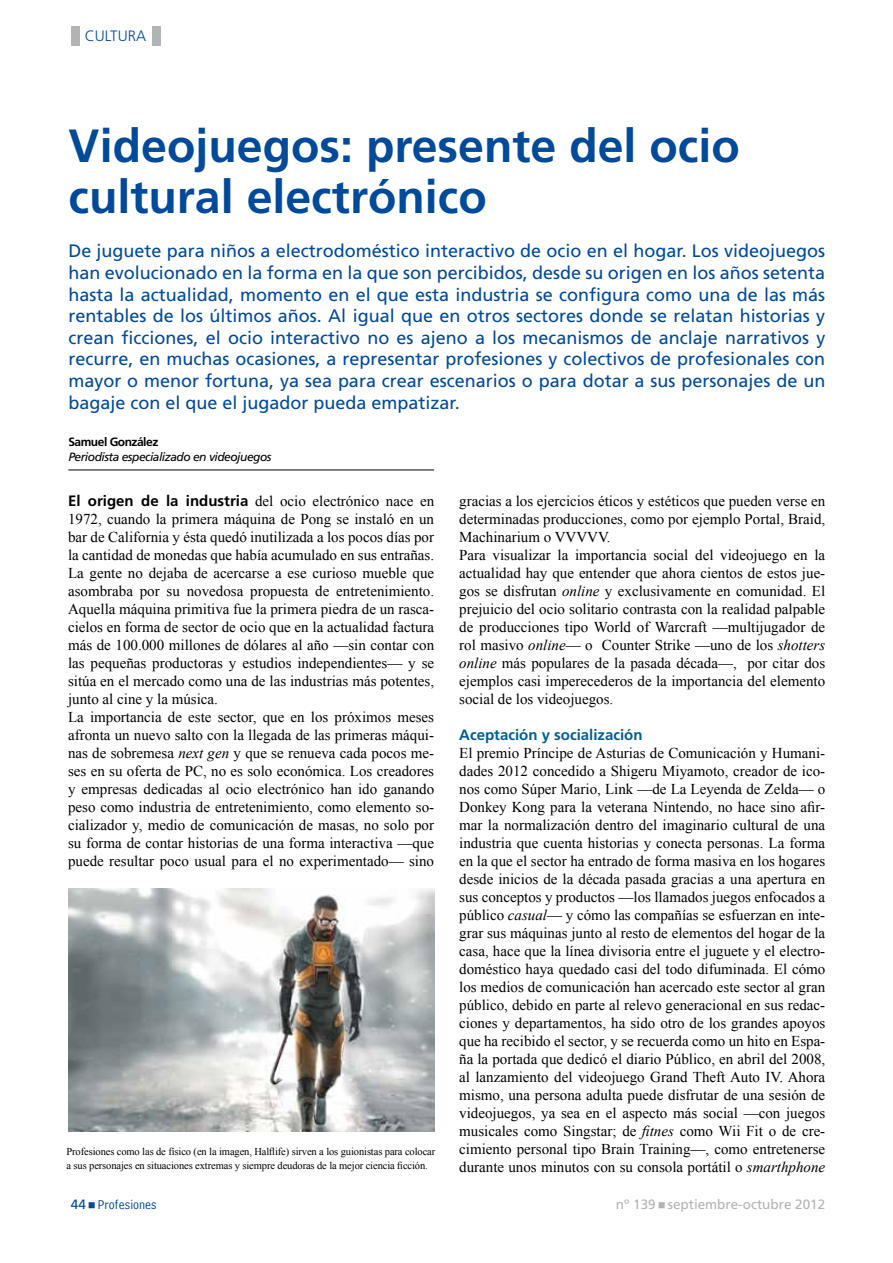
<style>
.page{position:relative;width:893px;height:1263px;background:#fff}
.page>*{position:absolute;margin:0;border:0;box-sizing:border-box;transform-origin:0 0}
.t1{font:700 46.5px/51px "Frutiger";color:#004a99}
.t2{font:18px/21.6px "Frutiger";color:#004a99;text-align:justify}
.t3{font:15px/18px "Times New Roman";color:#000}
.t4{font:700 15px "Frutiger";color:#015f93}
.t5{font:300 15px "Frutiger";color:#004a99}
.t6{font:13.5px "Frutiger";color:#b1b3b4}
.t7{font:13.5px "Bell Centennial Std Address";color:#004a99}
.t8{font:13.5px "Frutiger";color:#004a99}
.t9{font:italic 12px "Frutiger";letter-spacing:-.04em;color:#000}
.t10{font:700 12px "Frutiger";letter-spacing:-.04em;color:#000}
.t11{font:10.5px/13.5px "Times New Roman";letter-spacing:-.01em;color:#000}
.s1{font-family:"Frutiger";font-weight:700}
.s2{font-style:italic}
</style>
<div class="page">
<div style="left:71px;top:26px;width:8px;height:20px;background:#b1b3b4"></div>
<div style="left:152px;top:26px;width:8px;height:20px;background:#b1b3b4"></div>
<hr style="left:68px;top:470px;width:366px;height:1px;background:#000">
<img style="left:68px;top:889px;width:366px;height:242px">
<p class="t5" style="left:85px;top:27px;width:63px">CULTURA</p>
<h1 class="t1" style="left:68px;top:121px;width:673px">Videojuegos: presente del ocio cultural electrónico</h1>
<p class="t2" style="left:68px;top:240px;width:758px">De juguete para niños a electrodoméstico interactivo de ocio en el hogar. Los videojuegos han evolucionado en la forma en la que son percibidos, desde su origen en los años setenta hasta la actualidad, momento en el que esta industria se configura como una de las más rentables de los últimos años. Al igual que en otros sectores donde se relatan historias y crean ficciones, el ocio interactivo no es ajeno a los mecanismos de anclaje narrativos y recurre, en muchas ocasiones, a representar profesiones y colectivos de profesionales con mayor o menor fortuna, ya sea para crear escenarios o para dotar a sus personajes de un bagaje con el que el jugador pueda empatizar.</p>
<p class="t10" style="left:68px;top:435px;width:91px">Samuel González</p>
<p class="t9" style="left:68px;top:449px;width:205px">Periodista especializado en videojuegos</p>
<p class="t3" style="left:68px;top:491px;width:368px"><span class="s1">El origen de la industria</span> del ocio electrónico nace en 1972, cuando la primera máquina de Pong se instaló en un bar de California y ésta quedó inutilizada a los pocos días por la cantidad de monedas que había acumulado en sus entrañas.<br>La gente no dejaba de acercarse a ese curioso mueble que asombraba por su novedosa propuesta de entretenimiento.<br>Aquella máquina primitiva fue la primera piedra de un rasca&shy;cielos en forma de sector de ocio que en la actualidad factura más de 100.000 millones de dólares al año —sin contar con las pequeñas productoras y estudios independientes— y se sitúa en el mercado como una de las industrias más potentes, junto al cine y la música.<br>La importancia de este sector, que en los próximos meses afronta un nuevo salto con la llegada de las primeras máqui&shy;nas de sobremesa <span class="s2">next gen</span> y que se renueva cada pocos me&shy;ses en su oferta de PC, no es solo económica. Los creadores y empresas dedicadas al ocio electrónico han ido ganando peso como industria de entretenimiento, como elemento so&shy;cializador y, medio de comunicación de masas, no solo por su forma de contar historias de una forma interactiva —que puede resultar poco usual para el no experimentado— sino</p>
<p class="t3" style="left:459px;top:491px;width:368px">gracias a los ejercicios éticos y estéticos que pueden verse en determinadas producciones, como por ejemplo Portal, Braid, Machinarium o VVVVV.<br>Para visualizar la importancia social del videojuego en la actualidad hay que entender que ahora cientos de estos jue&shy;gos se disfrutan <span class="s2">online</span> y exclusivamente en comunidad. El prejuicio del ocio solitario contrasta con la realidad palpable de producciones tipo World of Warcraft —multijugador de rol masivo <span class="s2">online</span>— o Counter Strike —uno de los <span class="s2">shotters online</span> más populares de la pasada década—, por citar dos ejemplos casi imperecederos de la importancia del elemento social de los videojuegos.</p>
<p class="t4" style="left:459px;top:726px;width:185px">Aceptación y socialización</p>
<p class="t3" style="left:459px;top:743px;width:368px;text-align:justify">El premio Príncipe de Asturias de Comunicación y Humani&shy;dades 2012 concedido a Shigeru Miyamoto, creador de ico&shy;nos como Súper Mario, Link —de La Leyenda de Zelda— o Donkey Kong para la veterana Nintendo, no hace sino afir&shy;mar la normalización dentro del imaginario cultural de una industria que cuenta historias y conecta personas. La forma en la que el sector ha entrado de forma masiva en los hogares desde inicios de la década pasada gracias a una apertura en sus conceptos y productos —los llamados juegos enfocados a público <span class="s2">casual</span>— y cómo las compañías se esfuerzan en inte&shy;grar sus máquinas junto al resto de elementos del hogar de la casa, hace que la línea divisoria entre el juguete y el electro&shy;doméstico haya quedado casi del todo difuminada. El cómo los medios de comunicación han acercado este sector al gran público, debido en parte al relevo generacional en sus redac&shy;ciones y departamentos, ha sido otro de los grandes apoyos que ha recibido el sector, y se recuerda como un hito en Espa&shy;ña la portada que dedicó el diario Público, en abril del 2008, al lanzamiento del videojuego Grand Theft Auto IV. Ahora mismo, una persona adulta puede disfrutar de una sesión de videojuegos, ya sea en el aspecto más social —con juegos musicales como Singstar; de <span class="s2">fitnes</span> como Wii Fit o de cre&shy;cimiento personal tipo Brain Training—, como entretenerse durante unos minutos con su consola portátil o <span class="s2">smarthphone</span></p>
<p class="t11" style="left:67px;top:1145px;width:370px">Profesiones como las de físico (en la imagen, Halflife) sirven a los guionistas para colocar a sus personajes en situaciones extremas y siempre deudoras de la mejor ciencia ficción.</p>
<p class="t8" style="left:71px;top:1197px;width:17px">44</p>
<p class="t7" style="left:98px;top:1197px;width:60px">Profesiones</p>
<p class="t6" style="left:616px;top:1197px;width:41px">nº 139</p>
<p class="t6" style="left:668px;top:1197px;width:159px">septiembre-octubre 2012</p>
</div>
